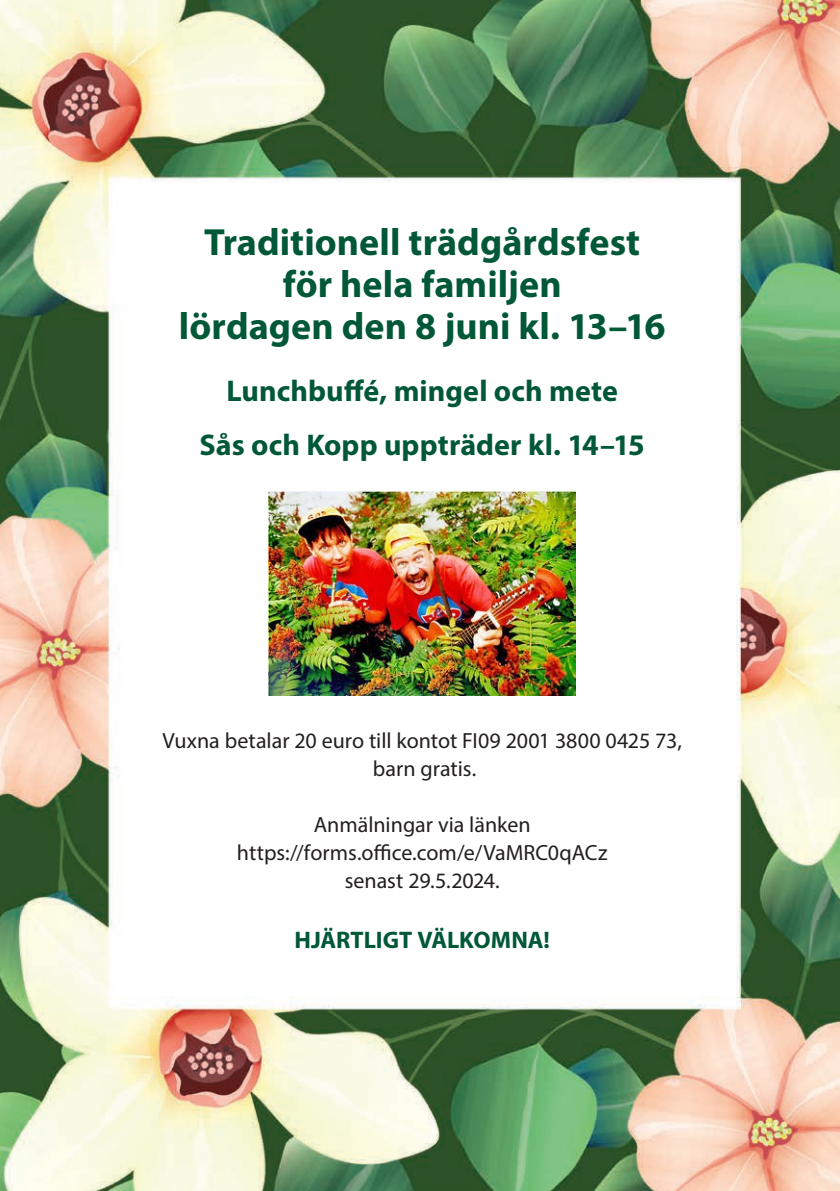
<style>
.page{position:relative;width:840px;height:1191px;background:#fff}
.page>*{position:absolute;margin:0;border:0;box-sizing:border-box;transform-origin:0 0}
.t1{font:700 38px/42px "Myriad Pro";color:#005836;text-align:center}
.t2{font:700 30px/54px "Myriad Pro";letter-spacing:.005em;color:#005836;text-align:center}
.t3{font:700 24px "Myriad Pro";letter-spacing:-.005em;color:#005836}
.t4{font:22px/28px "Myriad Pro";color:#231f20;text-align:center}
</style>
<div class="page">
<img style="left:0;top:0;width:839px;height:1191px">
<img style="left:268px;top:491px;width:307px;height:204px">
<h1 class="t1" style="left:179px;top:220px;width:488px">Traditionell trädgårdsfest för hela familjen<br>lördagen den 8 juni kl. 13–16</h1>
<h2 class="t2" style="left:199px;top:363px;width:446px">Lunchbuffé, mingel och mete<br>Sås och Kopp uppträder kl. 14–15</h2>
<p class="t4" style="left:162px;top:726px;width:520px">Vuxna betalar 20 euro till kontot FI09 2001 3800 0425 73, barn gratis.</p>
<p class="t4" style="left:237px;top:810px;width:372px">Anmälningar via länken https://forms.office.com/e/VaMRC0qACz senast 29.5.2024.</p>
<p class="t3" style="left:294px;top:924px;width:257px">HJÄRTLIGT VÄLKOMNA!</p>
</div>
